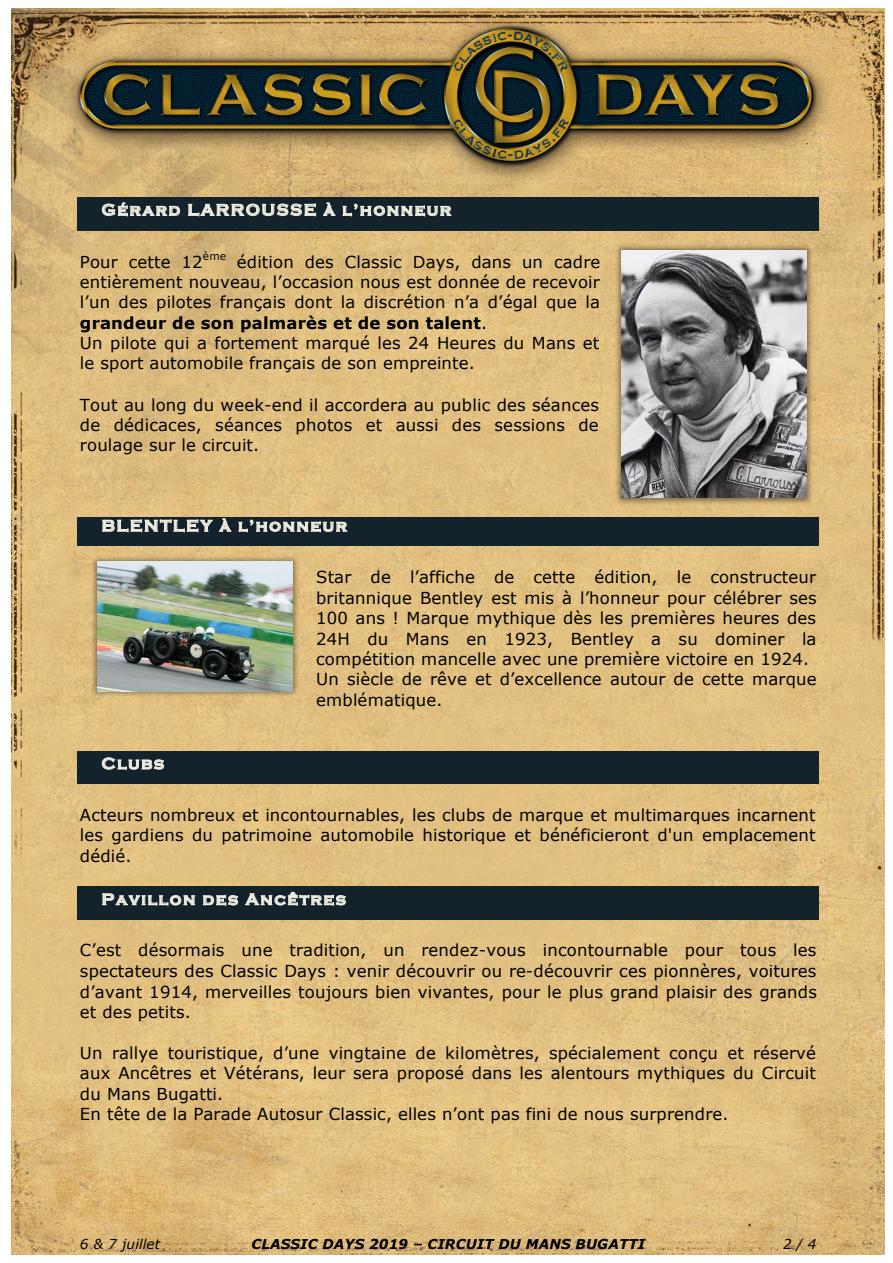
<style>
.page{position:relative;width:893px;height:1263px;background:#fff}
.page>*{position:absolute;margin:0;border:0;box-sizing:border-box;transform-origin:0 0}
.t1{font:16.5px/20.4px "Verdana";letter-spacing:.01em;color:#000}
.t2{font:700 16.5px "Copperplate Gothic";letter-spacing:.1em;color:#eeece1}
.t3{font:italic 700 13.5px "Verdana";letter-spacing:.01em;color:#000}
.t4{font:italic 13.5px "Verdana";letter-spacing:.005em;color:#000}
.t5{font:10.65px "Verdana";color:#000}
.s1{font-weight:700}
</style>
<div class="page">
<img style="left:12px;top:9px;width:872px;height:1245px">
<img style="left:611px;top:240px;width:205px;height:268px">
<img style="left:621px;top:251px;width:185px;height:247px">
<hr style="left:78px;top:197px;width:741px;height:4px;background:#14232b">
<div style="left:78px;top:201px;width:741px;height:28px;background:#14232b"></div>
<svg style="left:102px;top:202px;width:78px;height:14px"></svg>
<svg style="left:188px;top:203px;width:128px;height:13px"></svg>
<svg style="left:323px;top:202px;width:12px;height:14px"></svg>
<svg style="left:343px;top:204px;width:108px;height:12px"></svg>
<hr style="left:78px;top:229px;width:741px;height:1px;background:#14232b">
<div style="left:78px;top:517px;width:741px;height:27px;background:#14232b"></div>
<svg style="left:102px;top:519px;width:111px;height:13px"></svg>
<svg style="left:219px;top:518px;width:12px;height:14px"></svg>
<svg style="left:238px;top:520px;width:109px;height:12px"></svg>
<hr style="left:78px;top:544px;width:741px;height:2px;background:#14232b">
<hr style="left:78px;top:751px;width:741px;height:3px;background:#14232b">
<div style="left:78px;top:754px;width:741px;height:28px;background:#14232b"></div>
<svg style="left:102px;top:757px;width:62px;height:13px"></svg>
<hr style="left:78px;top:782px;width:741px;height:2px;background:#14232b">
<hr style="left:78px;top:886px;width:741px;height:4px;background:#14232b">
<div style="left:78px;top:890px;width:741px;height:28px;background:#14232b"></div>
<svg style="left:102px;top:893px;width:93px;height:13px"></svg>
<svg style="left:203px;top:895px;width:35px;height:11px"></svg>
<svg style="left:245px;top:892px;width:101px;height:14px"></svg>
<hr style="left:78px;top:918px;width:741px;height:2px;background:#14232b">
<img style="left:88px;top:552px;width:214px;height:149px">
<img style="left:98px;top:561px;width:194px;height:130px">
<p class="t2" style="left:102px;top:201px;width:351px">Gérard LARROUSSE à l’honneur</p>
<p class="t1" style="left:80px;top:251px;width:124px">Pour cette 12</p>
<p class="t5" style="left:203px;top:249px;width:25px">ème</p>
<p class="t1" style="left:80px;top:251px;width:522px;text-indent:157px">édition des Classic Days, dans un cadre entièrement nouveau, l’occasion nous est donnée de recevoir l’un des pilotes français dont la discrétion n’a d’égal que la <span class="s1">grandeur de son palmarès et de son talent</span>.<br>Un pilote qui a fortement marqué les 24 Heures du Mans et le sport automobile français de son empreinte.</p>
<p class="t1" style="left:80px;top:394px;width:521px;text-align:justify">Tout au long du week-end il accordera au public des séances de dédicaces, séances photos et aussi des sessions de roulage sur le circuit.</p>
<p class="t2" style="left:102px;top:517px;width:247px">BLENTLEY à l’honneur</p>
<p class="t1" style="left:316px;top:567px;width:502px">Star de l’affiche de cette édition, le constructeur britannique Bentley est mis à l’honneur pour célébrer ses 100 ans ! Marque mythique dès les premières heures des 24H du Mans en 1923, Bentley a su dominer la compétition mancelle avec une première victoire en 1924.<br>Un siècle de rêve et d’excellence autour de cette marque emblématique.</p>
<p class="t2" style="left:102px;top:754px;width:64px">Clubs</p>
<p class="t1" style="left:80px;top:804px;width:737px;text-align:justify">Acteurs nombreux et incontournables, les clubs de marque et multimarques incarnent les gardiens du patrimoine automobile historique et bénéficieront d'un emplacement dédié.</p>
<p class="t2" style="left:102px;top:890px;width:246px">Pavillon des Ancêtres</p>
<p class="t1" style="left:80px;top:940px;width:738px;text-align:justify">C’est désormais une tradition, un rendez-vous incontournable pour tous les spectateurs des Classic Days : venir découvrir ou re-découvrir ces pionnères, voitures d’avant 1914, merveilles toujours bien vivantes, pour le plus grand plaisir des grands et des petits.</p>
<p class="t1" style="left:80px;top:1042px;width:738px">Un rallye touristique, d’une vingtaine de kilomètres, spécialement conçu et réservé aux Ancêtres et Vétérans, leur sera proposé dans les alentours mythiques du Circuit du Mans Bugatti.<br>En tête de la Parade Autosur Classic, elles n’ont pas fini de nous surprendre.</p>
<p class="t4" style="left:80px;top:1235px;width:82px">6 &amp; 7 juillet</p>
<p class="t3" style="left:251px;top:1235px;width:395px">CLASSIC DAYS 2019 – CIRCUIT DU MANS BUGATTI</p>
<p class="t4" style="left:783px;top:1235px;width:35px">2 / 4</p>
</div>
